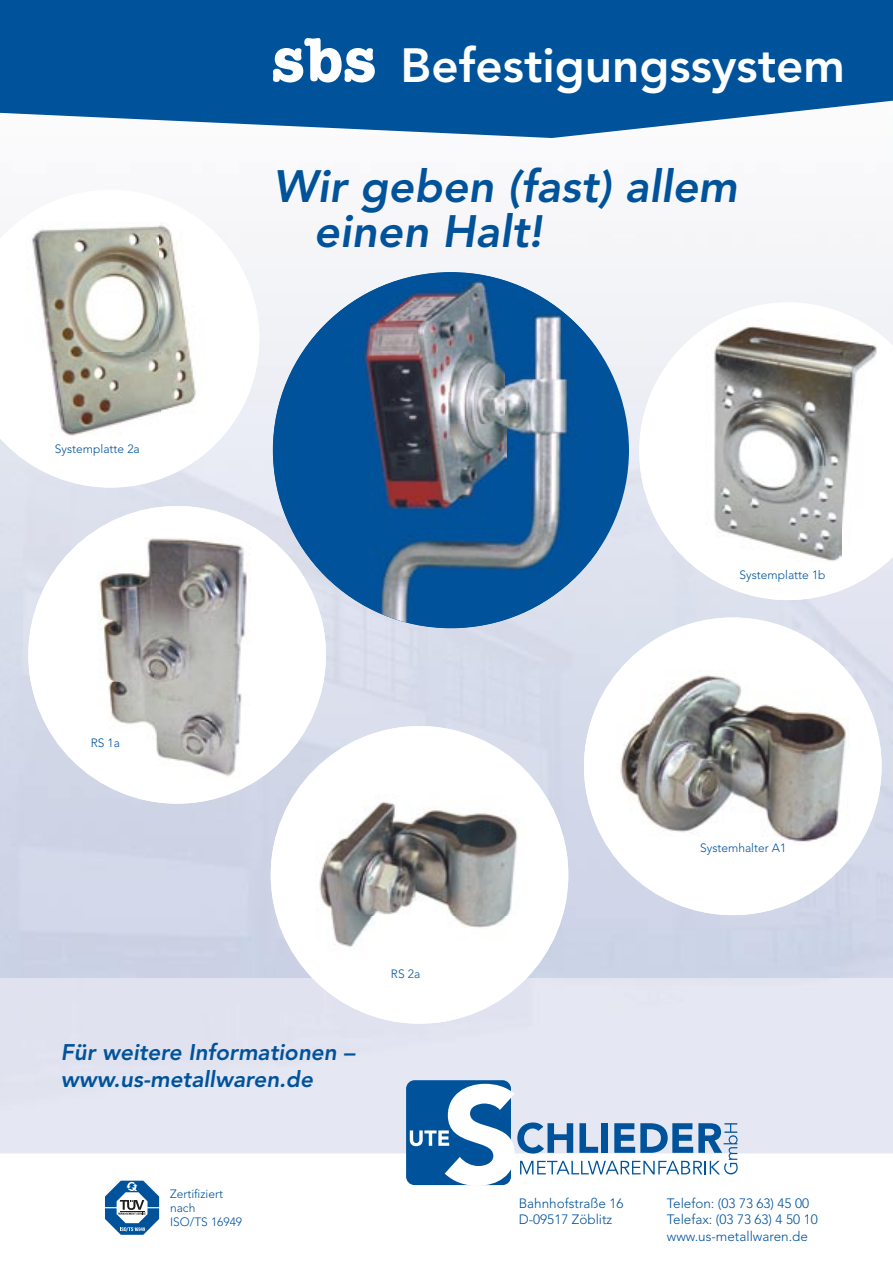
<style>
.page{position:relative;width:893px;height:1263px;background:#fff}
.page>*{position:absolute;margin:0;border:0;box-sizing:border-box;transform-origin:0 0}
.t1{font:800 47.55px "Avenir LT";color:#fff}
.t2{font:italic 800 45px/45px "Avenir LT";color:#00539b}
.t3{font:italic 800 22.5px/27px "Avenir LT";color:#00539b}
.t4{font:300 13.5px/16.2px "Avenir LT";color:#00539b}
.t5{font:300 12px/14.4px "Avenir LT";color:#00539b}
.s1{font-family:"American Typewriter LT";font-weight:700;font-size:62.7px}
</style>
<div class="page">
<img style="left:0;top:241px;width:893px;height:737px">
<svg style="left:105px;top:1181px;width:54px;height:54px"></svg>
<svg style="left:0;top:0;width:893px;height:138px;background:#1b65a5"></svg>
<div style="left:406px;top:1080px;width:105px;height:105px;background:#00539b;border-radius:9px"></div>
<svg style="left:410px;top:1084px;width:328px;height:102px"></svg>
<svg style="left:0;top:241px;width:259px;height:246px"></svg>
<img style="left:26px;top:225px;width:179px;height:215px">
<div style="left:28px;top:506px;width:298px;height:298px;background:#fff;border-radius:50%"></div>
<img style="left:99px;top:538px;width:148px;height:238px">
<div style="left:271px;top:726px;width:297px;height:298px;background:#fff;border-radius:50%"></div>
<img style="left:319px;top:801px;width:199px;height:146px">
<div style="left:584px;top:617px;width:297px;height:298px;background:#fff;border-radius:50%"></div>
<img style="left:617px;top:669px;width:233px;height:173px">
<svg style="left:639px;top:302px;width:254px;height:298px"></svg>
<img style="left:705px;top:318px;width:181px;height:247px">
<div style="left:273px;top:272px;width:356px;height:356px;background:#00539b;border-radius:50%"></div>
<img style="left:319px;top:272px;width:280px;height:356px">
<img style="left:273px;top:323px;width:47px;height:254px">
<h1 class="t1" style="left:271px;top:37px;width:575px"><span class="s1">sbs</span> Befestigungssystem</h1>
<p class="t5" style="left:55px;top:442px;width:86px">Systemplatte 2a</p>
<p class="t5" style="left:91px;top:736px;width:31px">RS 1a</p>
<h2 class="t2" style="left:314px;top:164px;width:425px;text-indent:-41px">Wir geben (fast) allem einen Halt!</h2>
<p class="t5" style="left:739px;top:568px;width:88px">Systemplatte 1b</p>
<p class="t5" style="left:391px;top:967px;width:31px">RS 2a</p>
<p class="t5" style="left:700px;top:841px;width:88px">Systemhalter A1</p>
<h3 class="t3" style="left:61px;top:1039px;width:295px">Für weitere Informationen – www.us-metallwaren.de</h3>
<p class="t5" style="left:170px;top:1186px;width:74px">Zertifiziert nach<br>ISO/TS 16949</p>
<p class="t4" style="left:519px;top:1195px;width:106px">Bahnhofstraße 16<br>D-09517 Zöblitz</p>
<p class="t4" style="left:667px;top:1195px;width:152px">Telefon: (03 73 63) 45 00<br>Telefax: (03 73 63) 4 50 10 www.us-metallwaren.de</p>
</div>
